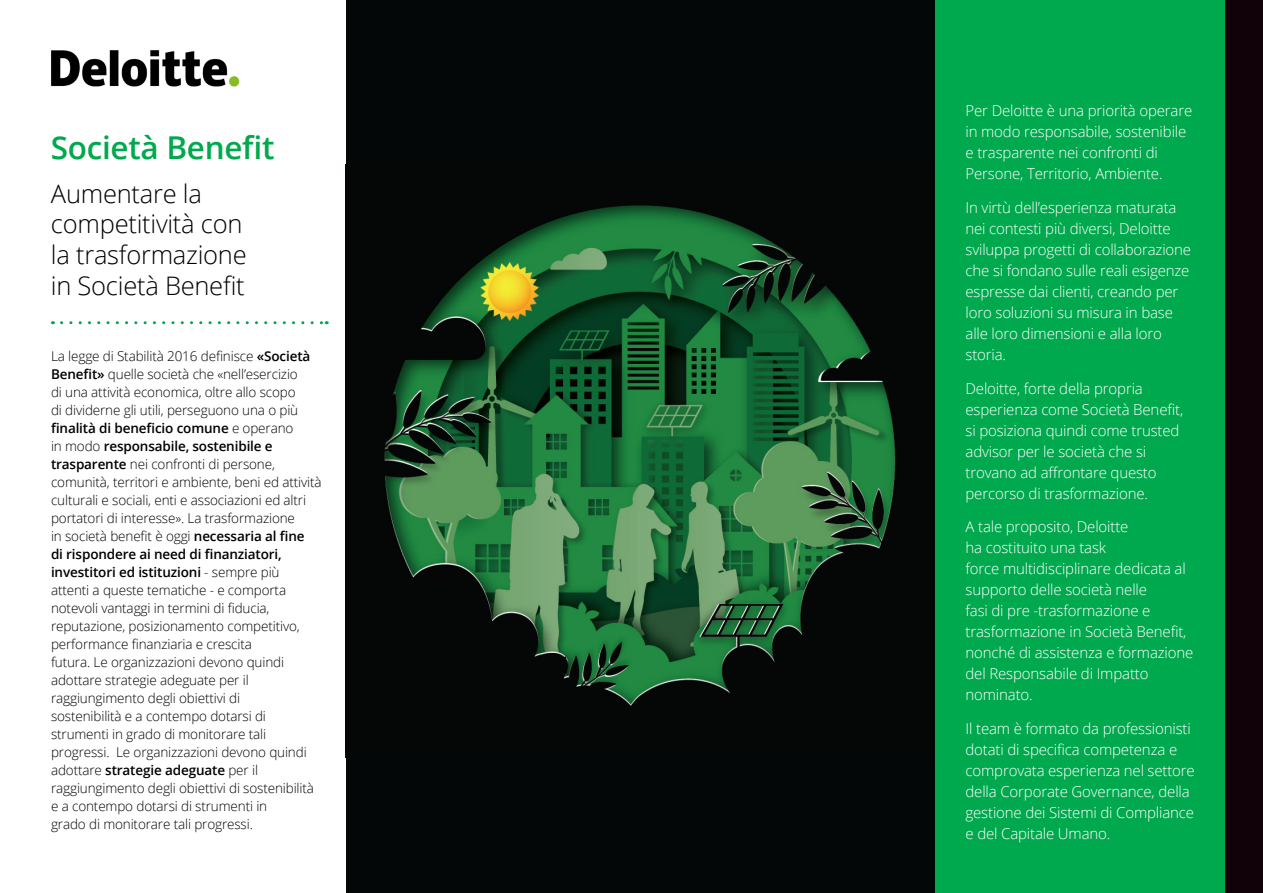
<style>
.page{position:relative;width:1263px;height:893px;background:#fff}
.page>*{position:absolute;margin:0;border:0;box-sizing:border-box;transform-origin:0 0}
.t1{font:600 31.5px "Open Sans";letter-spacing:-.01em;color:#00a94d}
.t2{font:300 25.5px/30.6px "Open Sans";letter-spacing:-.01em;color:#010101}
.t3{font:300 15px/21px "Open Sans";letter-spacing:-.01em;color:#fff}
.t4{font:300 13.5px/18px "Open Sans";letter-spacing:-.01em;color:#010101}
.s1{font-weight:600}
</style>
<div class="page">
<div style="left:1212px;top:0;width:51px;height:893px;background:#110209"></div>
<div style="left:346px;top:0;width:727px;height:893px;background:#040707"></div>
<img style="left:384px;top:205px;width:512px;height:501px">
<svg style="left:62px;top:321px;width:265px;height:3px"></svg>
<div style="left:935px;top:0;width:290px;height:893px;background:#00a94d"></div>
<img style="left:51px;top:50px;width:189px;height:37px">
<p class="t1" style="left:51px;top:126px;width:225px">Società Benefit</p>
<p class="t2" style="left:51px;top:178px;width:197px">Aumentare la competitività con la trasformazione in Società Benefit</p>
<p class="t4" style="left:51px;top:347px;width:272px">La legge di Stabilità 2016 definisce <span class="s1">«Società Benefit»</span> quelle società che «nell’esercizio<br>di una attività economica, oltre allo scopo<br>di dividerne gli utili, perseguono una o più <span class="s1">finalità di beneficio comune</span> e operano<br>in modo <span class="s1">responsabile, sostenibile e trasparente</span> nei confronti di persone, comunità, territori e ambiente, beni ed attività culturali e sociali, enti e associazioni ed altri portatori di interesse». La trasformazione<br>in società benefit è oggi <span class="s1">necessaria al fine<br>di rispondere ai need di finanziatori, investitori ed istituzioni</span> - sempre più<br>attenti a queste tematiche - e comporta notevoli vantaggi in termini di fiducia, reputazione, posizionamento competitivo, performance finanziaria e crescita<br>futura. Le organizzazioni devono quindi adottare strategie adeguate per il raggiungimento degli obiettivi di<br>sostenibilità e a contempo dotarsi di strumenti in grado di monitorare tali progressi. Le organizzazioni devono quindi adottare <span class="s1">strategie adeguate</span> per il raggiungimento degli obiettivi di sostenibilità e a contempo dotarsi di strumenti in<br>grado di monitorare tali progressi.</p>
<p class="t3" style="left:965px;top:100px;width:228px">Per Deloitte è una priorità operare in modo responsabile, sostenibile e trasparente nei confronti di Persone, Territorio, Ambiente.</p>
<p class="t3" style="left:965px;top:197px;width:227px">In virtù dell’esperienza maturata nei contesti più diversi, Deloitte sviluppa progetti di collaborazione che si fondano sulle reali esigenze espresse dai clienti, creando per loro soluzioni su misura in base alle loro dimensioni e alla loro storia.</p>
<p class="t3" style="left:965px;top:377px;width:219px">Deloitte, forte della propria esperienza come Società Benefit, si posiziona quindi come trusted advisor per le società che si trovano ad affrontare questo percorso di trasformazione.</p>
<p class="t3" style="left:965px;top:516px;width:229px">A tale proposito, Deloitte<br>ha costituito una task<br>force multidisciplinare dedicata al supporto delle società nelle<br>fasi di pre -trasformazione e trasformazione in Società Benefit, nonché di assistenza e formazione del Responsabile di Impatto nominato.</p>
<p class="t3" style="left:965px;top:718px;width:231px">Il team è formato da professionisti dotati di specifica competenza e comprovata esperienza nel settore della Corporate Governance, della gestione dei Sistemi di Compliance e del Capitale Umano.</p>
</div>
